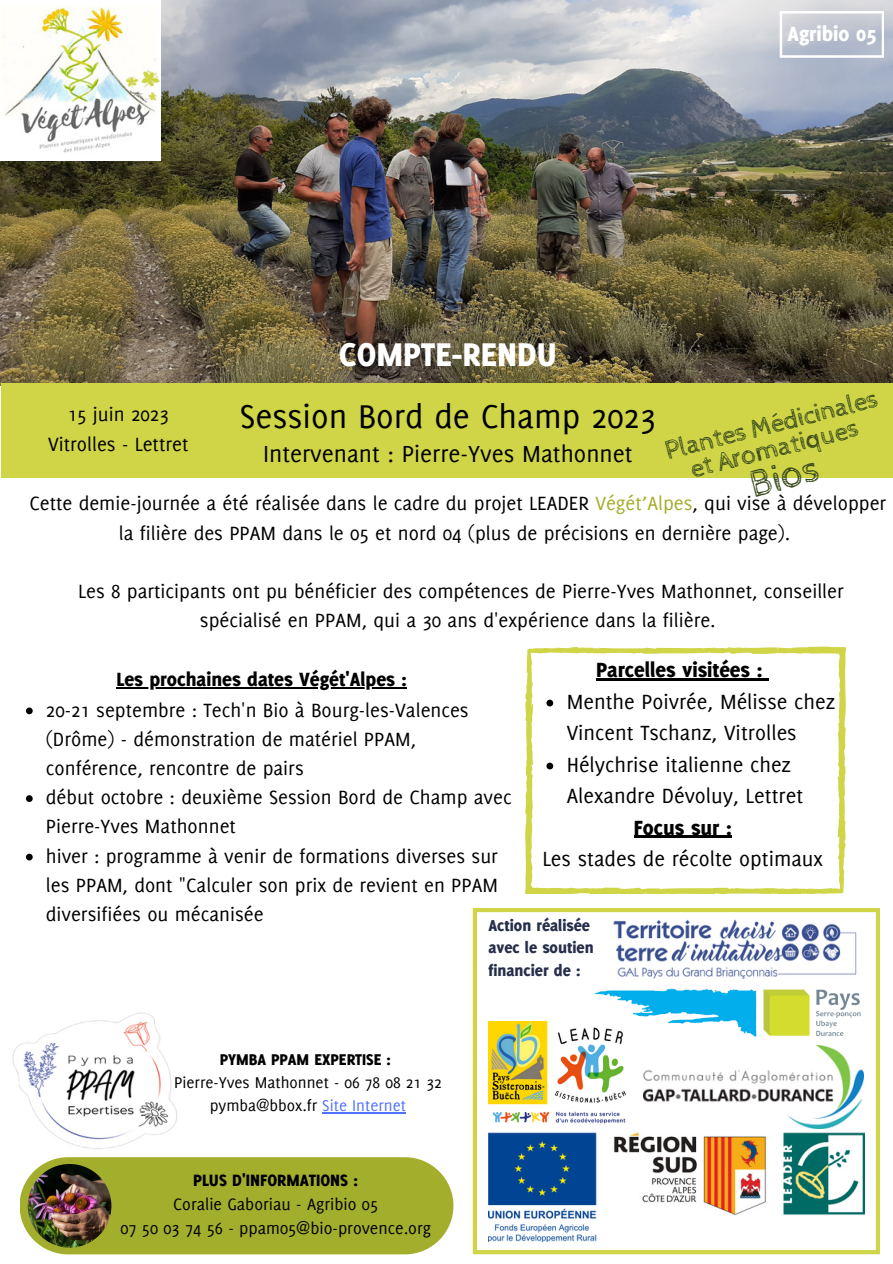
<style>
.page{position:relative;width:893px;height:1264px;background:#fff}
.page>*{position:absolute;margin:0;border:0;box-sizing:border-box;transform-origin:0 0}
.t1{font:39.15px "Cabin Sketch";color:#38491b}
.t2{font:36px "Delicious";color:#000}
.t3{font:800 36px "Delicious";color:#fff}
.t4{font:26.7px/24.2px "Cabin Sketch";color:#38491b;text-align:center}
.t5{font:25.5px "Delicious";color:#000}
.t6{font:22.5px/31.5px "Delicious";color:#000}
.t7{font:800 22.5px "Delicious";color:#000}
.t8{font:800 22.5px "Delicious";color:#fff}
.t9{font:21px/29.2px "Delicious";color:#000;text-align:center}
.t10{font:800 21px "Delicious";color:#000}
.t11{font:18px "Delicious";color:#000}
.t12{font:800 18px "Delicious";color:#000}
.t13{font:800 17.4px "Delicious";color:#252e4a}
.t14{font:17.1px "Delicious";color:#000}
.t15{font:800 17.1px "Delicious";color:#000}
.s1{color:#a4ae2d}
.s2{color:#5271ff}
</style>
<div class="page">
<img style="left:0;top:0;width:892px;height:385px">
<div style="left:2px;top:383px;width:890px;height:94px;background:#cfd546"></div>
<svg style="left:779px;top:11px;width:105px;height:47px;background:#c7ccd7"></svg>
<svg style="left:472px;top:908px;width:407px;height:346px"></svg>
<img style="left:609px;top:914px;width:254px;height:68px">
<img style="left:643px;top:1045px;width:220px;height:83px">
<img style="left:488px;top:1021px;width:151px;height:104px">
<img style="left:488px;top:1131px;width:376px;height:110px">
<img style="left:0;top:0;width:161px;height:161px">
<img style="left:588px;top:986px;width:276px;height:55px">
<svg style="left:525px;top:646px;width:320px;height:248px"></svg>
<img style="left:12px;top:1012px;width:165px;height:137px">
<div style="left:20px;top:1157px;width:433px;height:97px;background:#a4ae2d;border-radius:49px"></div>
<img style="left:28px;top:1163px;width:83px;height:84px;border-radius:50%">
<svg style="left:546px;top:699px;width:7px;height:7px"></svg>
<svg style="left:546px;top:762px;width:7px;height:7px"></svg>
<hr style="left:596px;top:678px;width:166px;height:2px;background:#000">
<svg style="left:762px;top:678px;width:7px;height:2px"></svg>
<hr style="left:633px;top:835px;width:86px;height:3px;background:#000">
<svg style="left:719px;top:835px;width:12px;height:3px"></svg>
<svg style="left:26px;top:707px;width:7px;height:7px"></svg>
<svg style="left:26px;top:795px;width:7px;height:7px"></svg>
<svg style="left:26px;top:853px;width:7px;height:7px"></svg>
<hr style="left:116px;top:687px;width:291px;height:1px;background:#000">
<hr style="left:322px;top:1112px;width:84px;height:1px;background:#5271ff">
<p class="t8" style="left:787px;top:20px;width:90px">Agribio 05</p>
<p class="t3" style="left:339px;top:334px;width:219px">COMPTE-RENDU</p>
<p class="t2" style="left:240px;top:396px;width:417px">Session Bord de Champ 2023</p>
<p class="t5" style="left:263px;top:439px;width:371px">Intervenant : Pierre-Yves Mathonnet</p>
<p class="t4" style="left:662px;top:440px;width:221px;rotate:-14deg">Plantes Médicinales et Aromatiques</p>
<p class="t9" style="left:68px;top:399px;width:102px">15 juin 2023</p>
<p class="t9" style="left:48px;top:429px;width:142px">Vitrolles - Lettret</p>
<p class="t1" style="left:745px;top:464px;width:72px;rotate:-14deg">Bios</p>
<p class="t9" style="left:29px;top:488px;width:858px">Cette demie-journée a été réalisée dans le cadre du projet LEADER <span class="s1">Végét’Alpes</span>, qui vise à développer la filière des PPAM dans le 05 et nord 04 (plus de précisions en dernière page).</p>
<p class="t9" style="left:78px;top:576px;width:767px">Les 8 participants ont pu bénéficier des compétences de Pierre-Yves Mathonnet, conseiller spécialisé en PPAM, qui a 30 ans d'expérience dans la filière.</p>
<p class="t7" style="left:596px;top:656px;width:168px">Parcelles visitées :</p>
<p class="t10" style="left:116px;top:667px;width:292px">Les prochaines dates Végét'Alpes :</p>
<p class="t6" style="left:566px;top:685px;width:270px">Menthe Poivrée, Mélisse chez<br>Vincent Tschanz, Vitrolles</p>
<p class="t6" style="left:566px;top:748px;width:238px">Hélychrise italienne chez<br>Alexandre Dévoluy, Lettret</p>
<p class="t9" style="left:46px;top:694px;width:424px;text-align:left">20-21 septembre : Tech'n Bio à Bourg-les-Valences (Drôme) - démonstration de matériel PPAM, conférence, rencontre de pairs</p>
<p class="t9" style="left:46px;top:782px;width:467px;text-align:left">début octobre : deuxième Session Bord de Champ avec<br>Pierre-Yves Mathonnet</p>
<p class="t9" style="left:46px;top:841px;width:453px;text-align:justify">hiver : programme à venir de formations diverses sur les PPAM, dont "Calculer son prix de revient en PPAM diversifiées ou mécanisée</p>
<p class="t7" style="left:633px;top:814px;width:100px">Focus sur :</p>
<p class="t6" style="left:542px;top:842px;width:282px">Les stades de récolte optimaux</p>
<p class="t13" style="left:488px;top:915px;width:103px">Action réalisée</p>
<p class="t13" style="left:488px;top:937px;width:107px">avec le soutien</p>
<p class="t13" style="left:488px;top:959px;width:94px">financier de :</p>
<p class="t15" style="left:220px;top:1049px;width:173px">PYMBA PPAM EXPERTISE :</p>
<p class="t14" style="left:174px;top:1072px;width:269px">Pierre-Yves Mathonnet - 06 78 08 21 32</p>
<p class="t14" style="left:210px;top:1095px;width:198px">pymba@bbox.fr <span class="s2">Site Internet</span></p>
<p class="t12" style="left:193px;top:1169px;width:166px">PLUS D'INFORMATIONS :</p>
<p class="t11" style="left:173px;top:1193px;width:206px">Coralie Gaboriau - Agribio 05</p>
<p class="t11" style="left:120px;top:1218px;width:312px">07 50 03 74 56 - ppam05@bio-provence.org</p>
</div>
